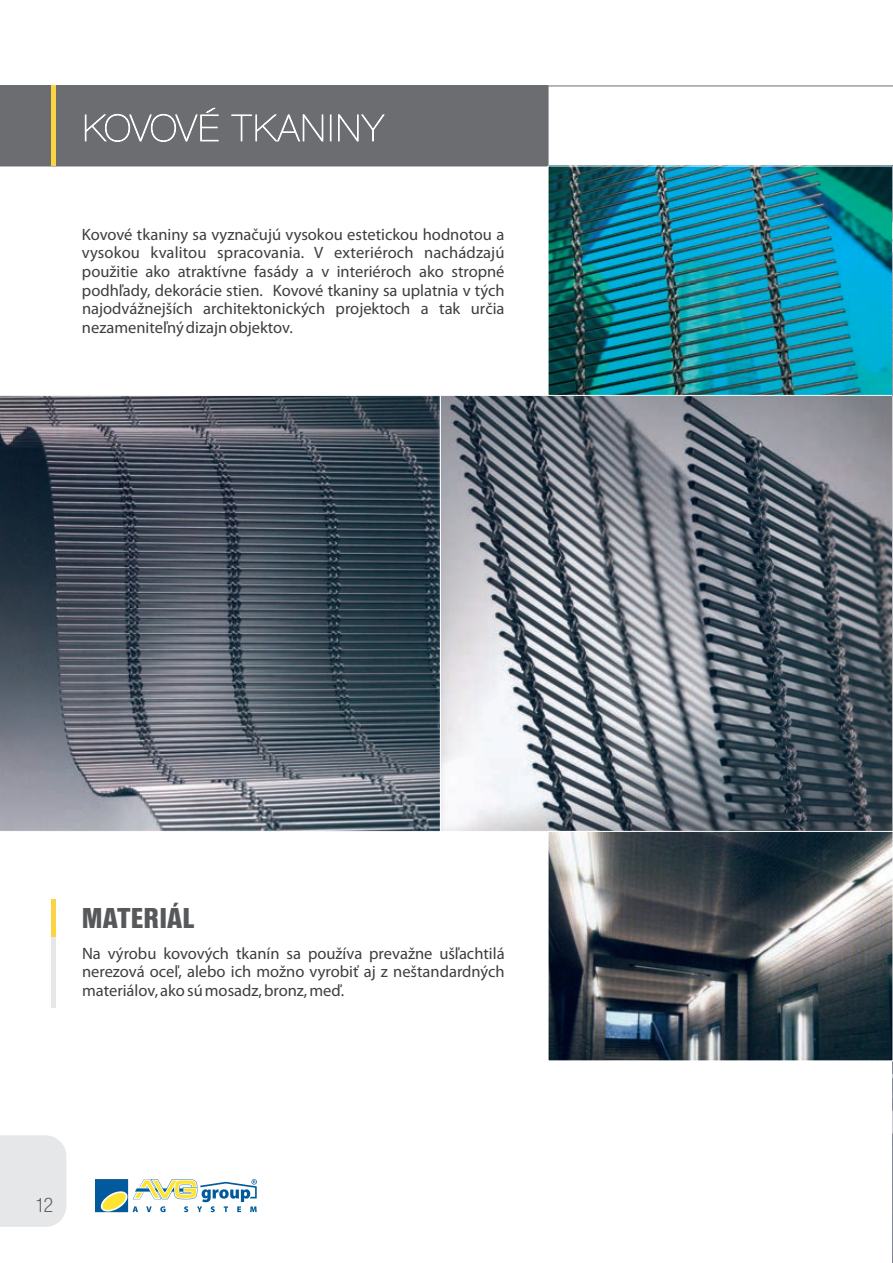
<style>
.page{position:relative;width:893px;height:1263px;background:#fff}
.page>*{position:absolute;margin:0;border:0;box-sizing:border-box;transform-origin:0 0}
.t1{font:30px "Nimbus Sans TOT Blac Cond";color:#57585a}
.t2{font:21px "Nimbus Sans DOT Ligh Cond";color:#57585a}
.t3{font:16.5px/18.6px "Myriad Pro";color:#3e3e3f;text-align:justify}
</style>
<div class="page">
<div style="left:0;top:1135px;width:66px;height:92px;background:#e6e7e9"></div>
<svg style="left:0;top:395px;width:440px;height:437px;background:#535c68"></svg>
<hr style="left:0;top:86px;width:893px;height:1px;background:#6c6d70">
<div style="left:0;top:87px;width:548px;height:79px;background:#6c6d70"></div>
<div style="left:51px;top:86px;width:5px;height:80px;background:#fcd443"></div>
<div style="left:51px;top:899px;width:5px;height:38px;background:#fcd443"></div>
<div style="left:51px;top:937px;width:5px;height:70px;background:#e6e7e9"></div>
<svg style="left:95px;top:1179px;width:162px;height:33px"></svg>
<svg style="left:442px;top:397px;width:449px;height:433px;background:#798089"></svg>
<img style="left:550px;top:168px;width:341px;height:226px">
<div style="left:548px;top:166px;width:345px;height:230px;border:1px solid #fff"></div>
<svg style="left:892px;top:166px;width:1px;height:1097px"></svg>
<img style="left:550px;top:833px;width:341px;height:226px">
<div style="left:548px;top:831px;width:345px;height:230px;border:1px solid #fff"></div>
<p class="t3" style="left:82px;top:226px;width:424px">Kovové tkaniny sa vyznačujú vysokou estetickou hodnotou a vysokou kvalitou spracovania. V exteriéroch nachádzajú použitie ako atraktívne fasády a v interiéroch ako stropné podhľady, dekorácie stien. Kovové tkaniny sa uplatnia v tých najodvážnejších architektonických projektoch a tak určia nezameniteľný dizajn objektov.</p>
<h1 class="t1" style="left:82px;top:908px;width:114px">MATERIÁL</h1>
<p class="t3" style="left:82px;top:945px;width:424px">Na výrobu kovových tkanín sa používa prevažne ušľachtilá nerezová oceľ, alebo ich možno vyrobiť aj z neštandardných materiálov, ako sú mosadz, bronz, meď.</p>
<p class="t2" style="left:35px;top:1198px;width:20px">12</p>
</div>
